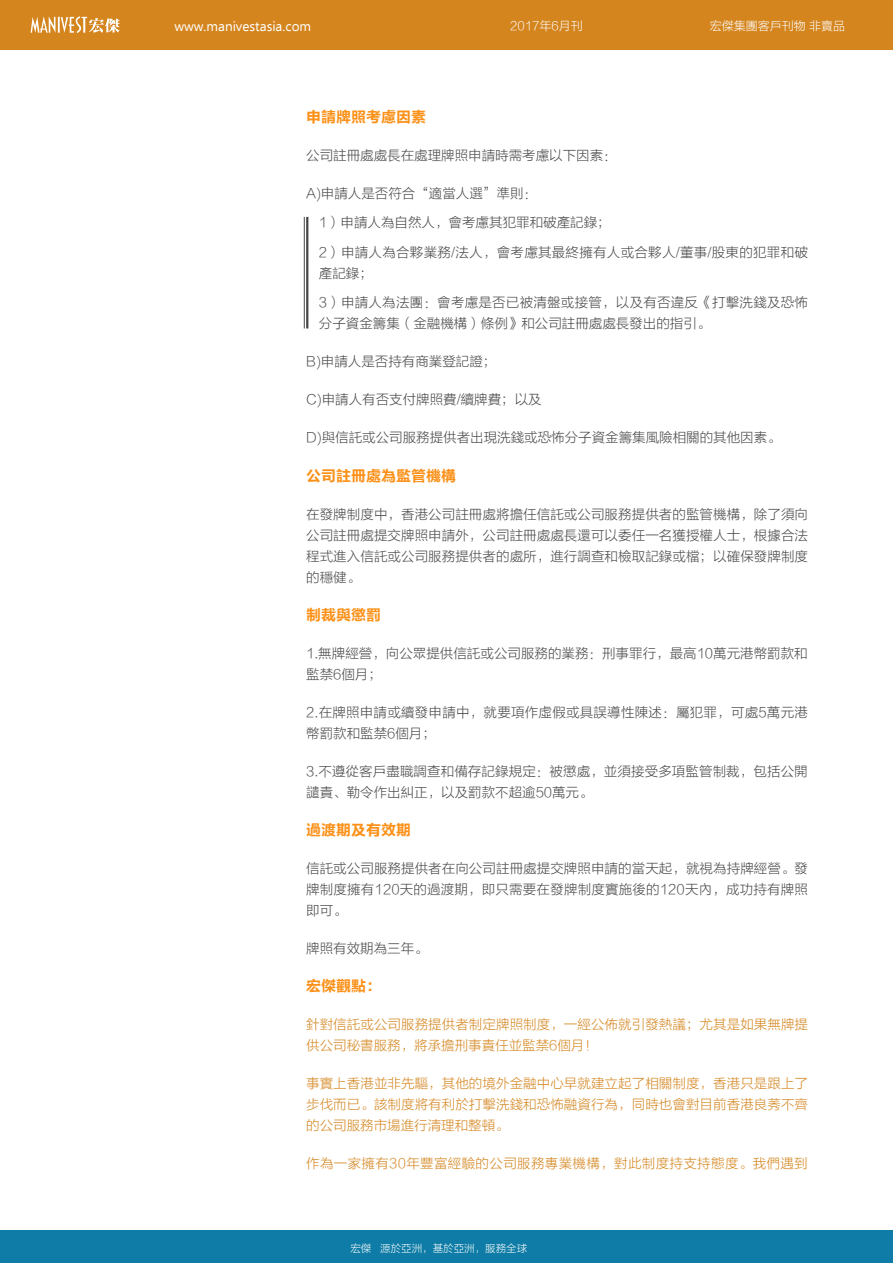
<style>
.page{position:relative;width:893px;height:1263px;background:#fff}
.page>*{position:absolute;margin:0;border:0;box-sizing:border-box;transform-origin:0 0}
.t1{font:15px "FZLTCHK GBK1 0";color:#fc9119}
.t2{font:13.5px/21px "FZLTKHK GBK1 0";color:#464547;text-align:justify}
.t3{font:13.5px/29.5px "FZLTKHK GBK1 0";letter-spacing:.02em;color:#464547}
.t4{font:13.5px/21px "FZLTKHK GBK1 0";letter-spacing:.005em;color:#d4851e}
.t5{font:13.5px "FZLTKHK GBK1 0";letter-spacing:.025em;color:#d4851e}
.t6{font:13.5px "Ebrima";color:#fff}
.t7{font:12px "FZLTKHK GBK1 0";color:#fff}
.t8{font:10.5px "FZLTKHK GBK1 0";color:#fff}
</style>
<div class="page">
<div style="left:0;top:0;width:893px;height:50px;background:#d4851e"></div>
<svg style="left:31px;top:16px;width:89px;height:17px"></svg>
<div style="left:0;top:1231px;width:893px;height:32px;background:#0e7ca6"></div>
<hr style="left:306px;top:217px;width:2px;height:111px;background:#464547">
<hr style="left:304px;top:217px;width:1px;height:111px;background:#464547">
<p class="t7" style="left:510px;top:19px;width:74px">2017年6月刊</p>
<p class="t6" style="left:174px;top:16px;width:138px">www.manivestasia.com</p>
<p class="t7" style="left:710px;top:19px;width:137px">宏傑集團客戶刊物 非賣品</p>
<p class="t1" style="left:306px;top:108px;width:121px">申請牌照考慮因素</p>
<p class="t2" style="left:306px;top:145px;width:312px">公司註冊處處長在處理牌照申請時需考慮以下因素：</p>
<p class="t3" style="left:319px;top:179px;width:490px;text-indent:-13px">A)申請人是否符合“適當人選”準則：<br>1）申請人為自然人，會考慮其犯罪和破產記錄；<br>2）申請人為合夥業務/法人，會考慮其最終擁有人或合夥人/董事/股東的犯罪和破</p>
<p class="t3" style="left:319px;top:259px;width:491px">產記錄；<br>3）申請人為法團：會考慮是否已被清盤或接管，以及有否違反《打擊洗錢及恐怖</p>
<p class="t2" style="left:319px;top:314px;width:393px">分子資金籌集（金融機構）條例》和公司註冊處處長發出的指引。</p>
<p class="t2" style="left:306px;top:352px;width:192px">B)申請人是否持有商業登記證；</p>
<p class="t2" style="left:306px;top:390px;width:237px">C)申請人有否支付牌照費/續牌費；以及</p>
<p class="t2" style="left:306px;top:428px;width:476px">D)與信託或公司服務提供者出現洗錢或恐怖分子資金籌集風險相關的其他因素。</p>
<p class="t1" style="left:306px;top:467px;width:151px">公司註冊處為監管機構</p>
<p class="t2" style="left:306px;top:504px;width:503px">在發牌制度中，香港公司註冊處將擔任信託或公司服務提供者的監管機構，除了須向公司註冊處提交牌照申請外，公司註冊處處長還可以委任一名獲授權人士，根據合法程式進入信託或公司服務提供者的處所，進行調查和檢取記錄或檔；以確保發牌制度的穩健。</p>
<p class="t1" style="left:306px;top:606px;width:76px">制裁與懲罰</p>
<p class="t2" style="left:306px;top:643px;width:503px">1.無牌經營，向公眾提供信託或公司服務的業務：刑事罪行，最高10萬元港幣罰款和監禁6個月；</p>
<p class="t3" style="left:306px;top:702px;width:503px;line-height:21px">2.在牌照申請或續發申請中，就要項作虛假或具誤導性陳述：屬犯罪，可處5萬元港幣罰款和監禁6個月；</p>
<p class="t2" style="left:306px;top:761px;width:503px">3.不遵從客戶盡職調查和備存記錄規定：被懲處，並須接受多項監管制裁，包括公開譴責、勒令作出糾正，以及罰款不超逾50萬元。</p>
<p class="t1" style="left:306px;top:821px;width:106px">過渡期及有效期</p>
<p class="t2" style="left:306px;top:858px;width:503px">信託或公司服務提供者在向公司註冊處提交牌照申請的當天起，就視為持牌經營。發牌制度擁有120天的過渡期，即只需要在發牌制度實施後的120天內，成功持有牌照即可。</p>
<p class="t2" style="left:306px;top:938px;width:123px">牌照有效期為三年。</p>
<p class="t1" style="left:306px;top:977px;width:76px">宏傑觀點：</p>
<p class="t4" style="left:306px;top:1014px;width:503px">針對信託或公司服務提供者制定牌照制度，一經公佈就引發熱議；尤其是如果無牌提供公司秘書服務，將承擔刑事責任並監禁6個月！</p>
<p class="t4" style="left:306px;top:1073px;width:503px;text-align:justify">事實上香港並非先驅，其他的境外金融中心早就建立起了相關制度，香港只是跟上了步伐而已。該制度將有利於打擊洗錢和恐怖融資行為，同時也會對目前香港良莠不齊的公司服務市場進行清理和整頓。</p>
<p class="t5" style="left:306px;top:1156px;width:503px">作為一家擁有30年豐富經驗的公司服務專業機構，對此制度持支持態度。我們遇到</p>
<p class="t8" style="left:350px;top:1242px;width:178px">宏傑 源於亞洲，基於亞洲，服務全球</p>
</div>
